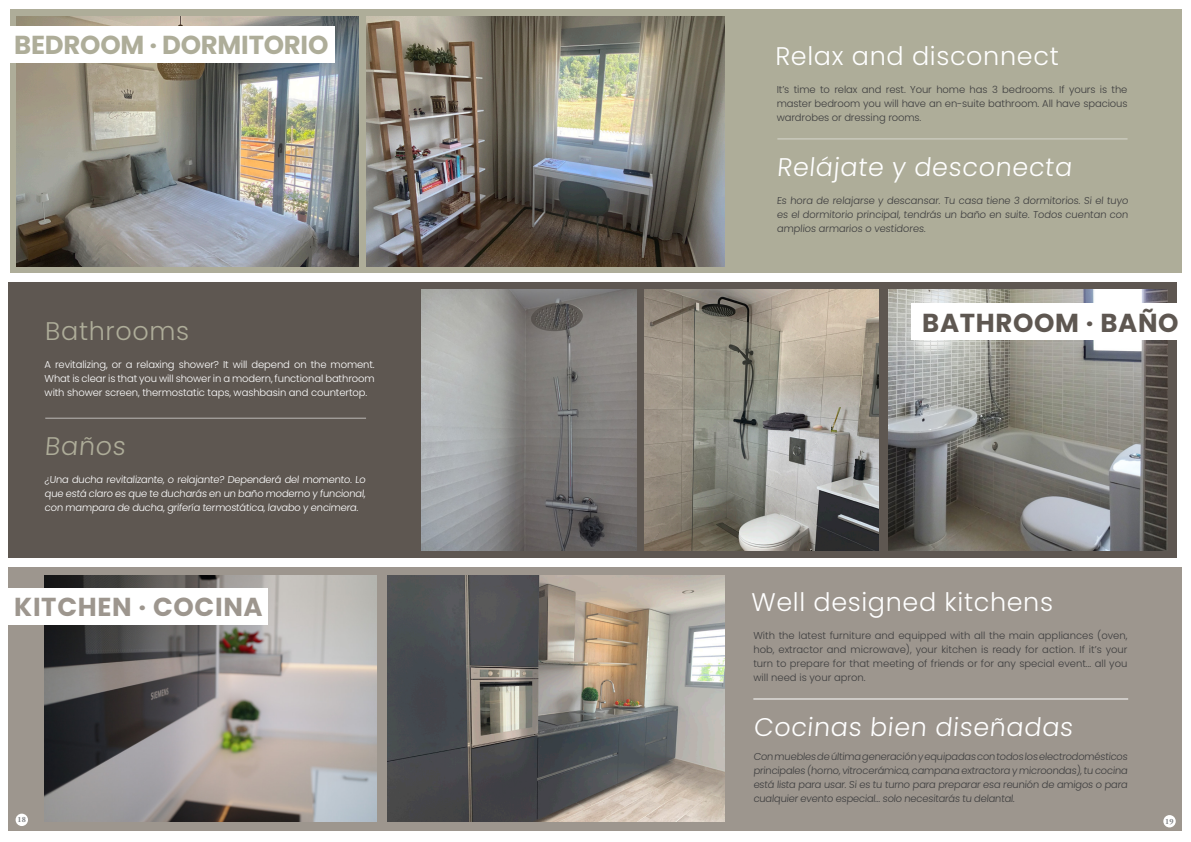
<style>
.page{position:relative;width:1191px;height:842px;background:#fff}
.page>*{position:absolute;margin:0;border:0;box-sizing:border-box;transform-origin:0 0}
.t1{font:700 26px "Poppins";letter-spacing:-.01em;color:#aead99}
.t2{font:700 26px "Poppins";letter-spacing:.025em;color:#9d968e}
.t3{font:700 26px "Poppins";letter-spacing:.025em;color:#5e5751}
.t4{font:300 25.5px "Poppins";letter-spacing:.025em;color:#fff}
.t5{font:300 25.5px "Poppins";letter-spacing:.025em;color:#aead99}
.t6{font:300 10px/14px "Poppins";letter-spacing:-.01em;color:#3e3e3f;text-align:justify}
.t7{font:300 10px/14px "Poppins";letter-spacing:-.01em;color:#fff;text-align:justify}
.t8{font:700 8px "Adobe Garamond Pro";color:#808285}
</style>
<div class="page">
<div style="left:8px;top:568px;width:1173px;height:263px;background:#9d968e"></div>
<div style="left:10px;top:10px;width:1171px;height:263px;background:#aead99"></div>
<div style="left:8px;top:283px;width:1168px;height:275px;background:#5e5751"></div>
<img style="left:17px;top:16px;width:341px;height:251px">
<hr style="left:777px;top:138px;width:350px;height:1px;background:#fff">
<hr style="left:45px;top:418px;width:321px;height:1px;background:#fff">
<img style="left:421px;top:290px;width:215px;height:260px">
<img style="left:888px;top:290px;width:279px;height:260px">
<img style="left:388px;top:575px;width:336px;height:247px">
<hr style="left:753px;top:698px;width:375px;height:1px;background:#fff">
<img style="left:45px;top:575px;width:332px;height:247px">
<img style="left:366px;top:16px;width:358px;height:251px">
<div style="left:16px;top:814px;width:12px;height:12px;background:#fff;border-radius:50%"></div>
<div style="left:1163px;top:815px;width:12px;height:12px;background:#fff;border-radius:50%"></div>
<div style="left:7px;top:588px;width:260px;height:37px;background:#fff"></div>
<div style="left:911px;top:304px;width:274px;height:36px;background:#fff"></div>
<div style="left:7px;top:26px;width:328px;height:37px;background:#fff"></div>
<img style="left:644px;top:290px;width:234px;height:260px">
<p class="t1" style="left:14px;top:30px;width:316px">BEDROOM · DORMITORIO</p>
<p class="t5" style="left:45px;top:316px;width:145px">Bathrooms</p>
<p class="t7" style="left:45px;top:358px;width:332px">A revitalizing, or a relaxing shower? It will depend on the moment.<br>What is clear is that you will shower in a modern, functional bathroom with shower screen, thermostatic taps, washbasin and countertop.</p>
<p class="t5" style="left:45px;top:431px;width:86px">Baños</p>
<p class="t7" style="left:45px;top:473px;width:324px">¿Una ducha revitalizante, o relajante? Dependerá del momento. Lo que está claro es que te ducharás en un baño moderno y funcional, con mampara de ducha, grifería termostática, lavabo y encimera.</p>
<p class="t2" style="left:14px;top:592px;width:250px">KITCHEN · COCINA</p>
<p class="t4" style="left:775px;top:41px;width:285px">Relax and disconnect</p>
<p class="t6" style="left:776px;top:83px;width:352px">It’s time to relax and rest. Your home has 3 bedrooms. If yours is the master bedroom you will have an en-suite bathroom. All have spacious wardrobes or dressing rooms.</p>
<p class="t4" style="left:776px;top:152px;width:300px">Relájate y desconecta</p>
<p class="t6" style="left:776px;top:194px;width:354px">Es hora de relajarse y descansar. Tu casa tiene 3 dormitorios. Si el tuyo es el dormitorio principal, tendrás un baño en suite. Todos cuentan con amplios armarios o vestidores.</p>
<p class="t3" style="left:922px;top:308px;width:258px">BATHROOM · BAÑO</p>
<p class="t4" style="left:751px;top:587px;width:303px">Well designed kitchens</p>
<p class="t6" style="left:753px;top:629px;width:376px">With the latest furniture and equipped with all the main appliances (oven, hob, extractor and microwave), your kitchen is ready for action. If it’s your turn to prepare for that meeting of friends or for any special event... all you will need is your apron.</p>
<p class="t4" style="left:753px;top:712px;width:324px">Cocinas bien diseñadas</p>
<p class="t6" style="left:753px;top:750px;width:377px">Con muebles de última generación y equipadas con todos los electrodomésticos principales (horno,vitrocerámica,campana extractora y microondas),tu cocina está lista para usar. Si es tu turno para preparar esa reunión de amigos o para cualquier evento especial... solo necesitarás tu delantal.</p>
<p class="t8" style="left:18px;top:815px;width:10px">18</p>
<p class="t8" style="left:1165px;top:816px;width:10px">19</p>
</div>
